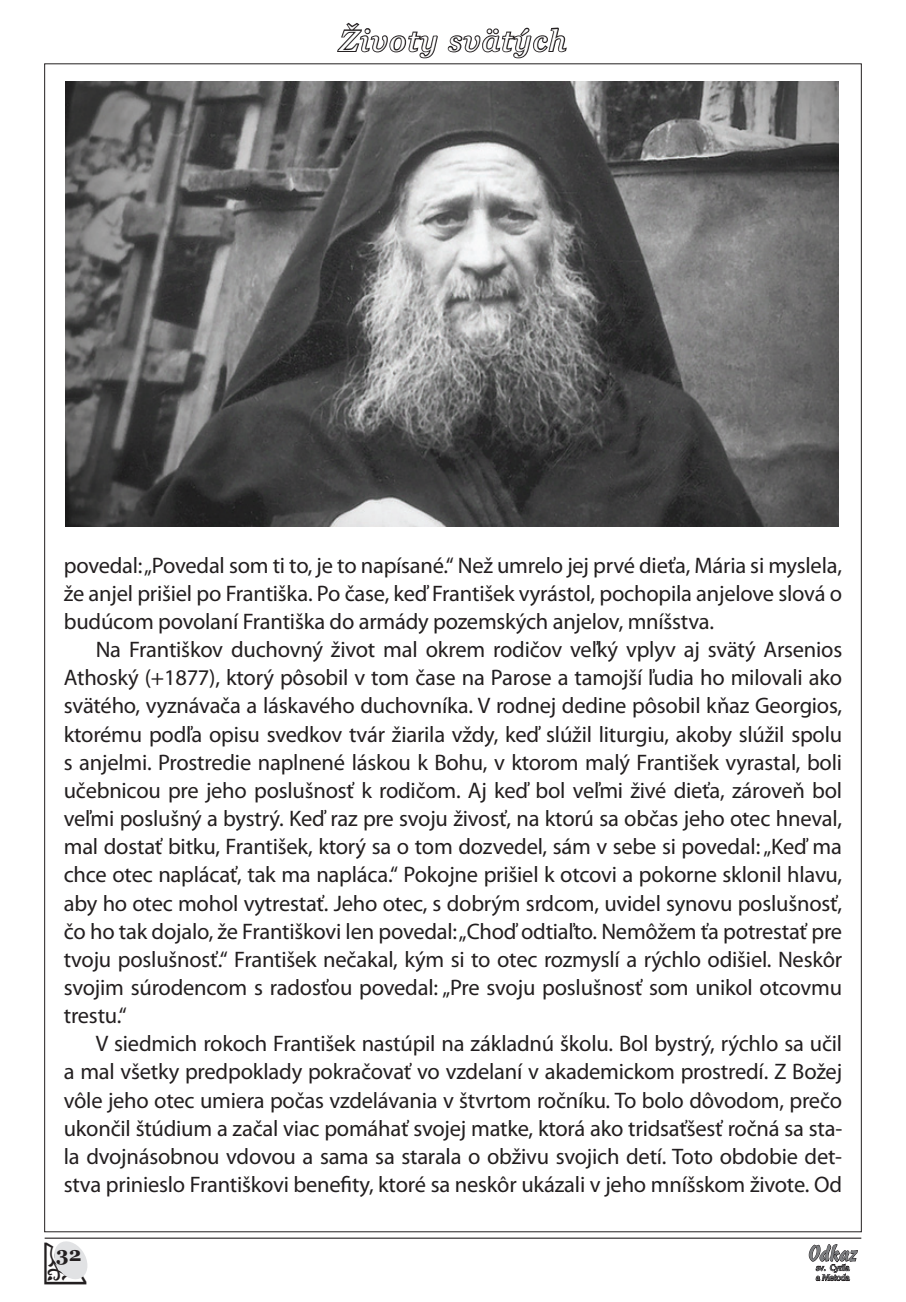
<style>
.page{position:relative;width:906px;height:1302px;background:#fff}
.page>*{position:absolute;margin:0;border:0;box-sizing:border-box;transform-origin:0 0}
.t1{font:italic 29.25px "Georgia";letter-spacing:.06em;color:#fff;scale:1.05 1}
.t2{font:22.5px/28.1px "Myriad Pro";letter-spacing:-.01em;color:#231f20;text-align:justify}
.t3{font:21.6px "Castanet";letter-spacing:.005em;color:#7c7e81;scale:.9 1}
.t4{font:700 20.25px "Georgia";color:#231f20}
.t5{font:9px/9.9px "France";color:#7c7e81;scale:.9 1}
</style>
<div class="page">
<hr style="left:45px;top:1237px;width:816px;height:1px;background:#231f20">
<svg style="left:809px;top:1244px;width:49px;height:38px"></svg>
<svg style="left:337px;top:22px;width:101px;height:37px"></svg>
<svg style="left:447px;top:27px;width:120px;height:32px"></svg>
<img style="left:66px;top:81px;width:773px;height:445px">
<svg style="left:45px;top:1238px;width:44px;height:41px"></svg>
<h1 class="t1" style="left:340px;top:22px;width:217px">Životy svätých</h1>
<p class="t2" style="left:64px;top:550px;width:780px">povedal: „Povedal som ti to, je to napísané.“ Než umrelo jej prvé dieťa, Mária si myslela, že anjel prišiel po Františka. Po čase, keď František vyrástol, pochopila anjelove slová o budúcom povolaní Františka do armády pozemských anjelov, mníšstva.</p>
<p class="t2" style="left:64px;top:635px;width:780px;text-indent:32px">Na Františkov duchovný život mal okrem rodičov veľký vplyv aj svätý Arsenios Athoský (+1877), ktorý pôsobil v tom čase na Parose a tamojší ľudia ho milovali ako svätého, vyznávača a láskavého duchovníka. V rodnej dedine pôsobil kňaz Georgios, ktorému podľa opisu svedkov tvár žiarila vždy, keď slúžil liturgiu, akoby slúžil spolu s anjelmi. Prostredie naplnené láskou k Bohu, v ktorom malý František vyrastal, boli učebnicou pre jeho poslušnosť k rodičom. Aj keď bol veľmi živé dieťa, zároveň bol veľmi poslušný a bystrý. Keď raz pre svoju živosť, na ktorú sa občas jeho otec hneval, mal dostať bitku, František, ktorý sa o tom dozvedel, sám v sebe si povedal: „Keď ma chce otec naplácať, tak ma napláca.“ Pokojne prišiel k otcovi a pokorne sklonil hlavu, aby ho otec mohol vytrestať. Jeho otec, s dobrým srdcom, uvidel synovu poslušnosť, čo ho tak dojalo, že Františkovi len povedal: „Choď odtiaľto. Nemôžem ťa potrestať pre tvoju poslušnosť.“ František nečakal, kým si to otec rozmyslí a rýchlo odišiel. Neskôr svojim súrodencom s radosťou povedal: „Pre svoju poslušnosť som unikol otcovmu trestu.“</p>
<p class="t2" style="left:64px;top:1029px;width:780px;text-indent:32px">V siedmich rokoch František nastúpil na základnú školu. Bol bystrý, rýchlo sa učil a mal všetky predpoklady pokračovať vo vzdelaní v akademickom prostredí. Z Božej vôle jeho otec umiera počas vzdelávania v štvrtom ročníku. To bolo dôvodom, prečo ukončil štúdium a začal viac pomáhať svojej matke, ktorá ako tridsaťšesť ročná sa sta&shy;la dvojnásobnou vdovou a sama sa starala o obživu svojich detí. Toto obdobie det&shy;stva prinieslo Františkovi benefity, ktoré sa neskôr ukázali v jeho mníšskom živote. Od</p>
<p class="t4" style="left:56px;top:1241px;width:27px">32</p>
<p class="t3" style="left:808px;top:1240px;width:56px">Odkaz</p>
<p class="t5" style="left:816px;top:1262px;width:39px">sv. Cyrila a Metoda</p>
</div>
